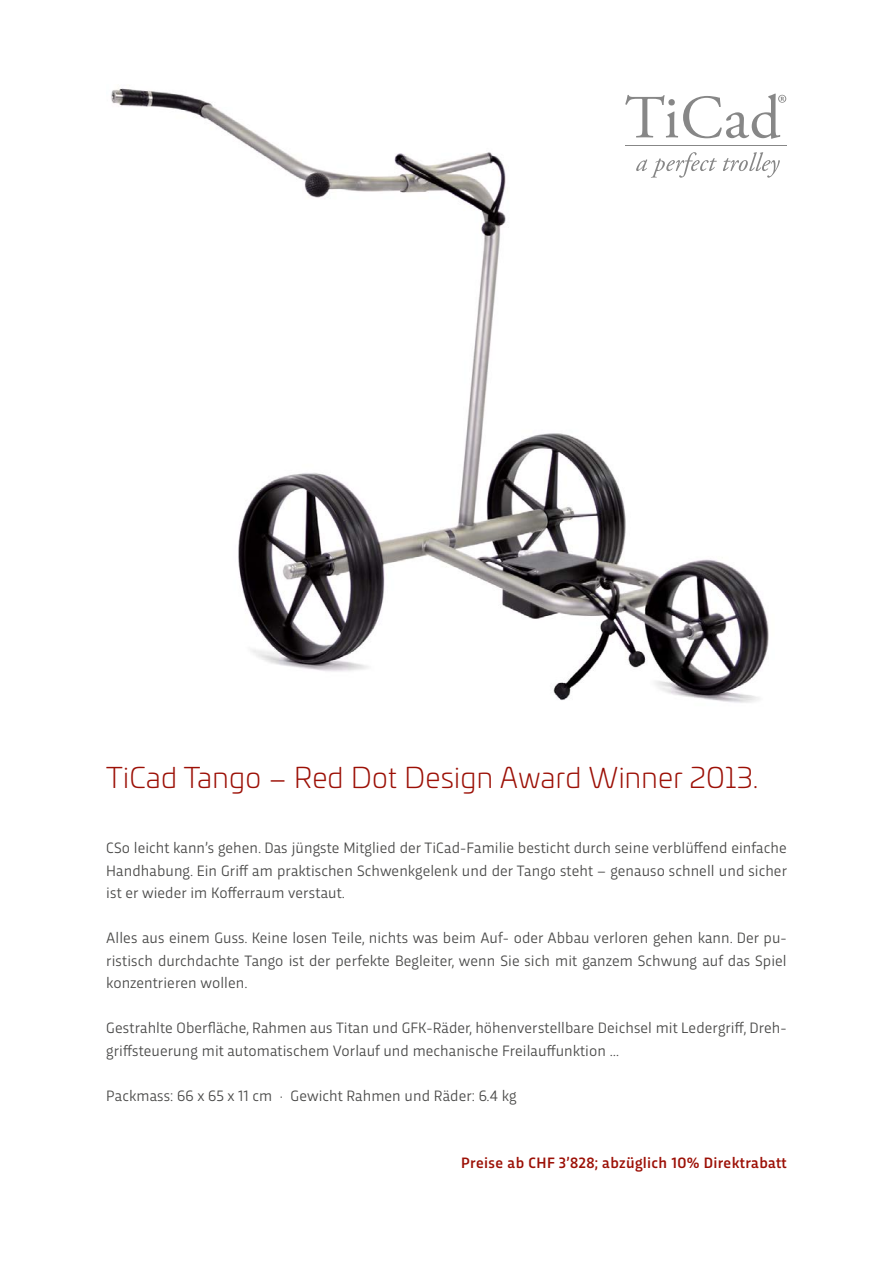
<style>
.page{position:relative;width:893px;height:1263px;background:#fff}
.page>*{position:absolute;margin:0;border:0;box-sizing:border-box;transform-origin:0 0}
.t1{font:300 28.5px "Univia Pro";letter-spacing:.01em;color:#9c1006}
.t2{font:15.75px/22.5px "Trasandina";letter-spacing:.005em;color:#4a4a49;text-align:justify}
.t3{font:500 15.75px "Trasandina";letter-spacing:.02em;color:#9c1006}
</style>
<div class="page">
<img style="left:111px;top:88px;width:676px;height:615px">
<svg style="left:636px;top:152px;width:81px;height:26px"></svg>
<svg style="left:723px;top:152px;width:57px;height:26px"></svg>
<svg style="left:625px;top:94px;width:161px;height:45px"></svg>
<hr style="left:625px;top:145px;width:161px;height:1px;background:#878787">
<h1 class="t1" style="left:106px;top:757px;width:654px">TiCad Tango – Red Dot Design Award Winner 2013.</h1>
<p class="t2" style="left:106px;top:835px;width:682px">CSo leicht kann’s gehen. Das jüngste Mitglied der TiCad-Familie besticht durch seine verblüffend einfache Handhabung. Ein Griff am praktischen Schwenkgelenk und der Tango steht – genauso schnell und sicher ist er wieder im Kofferraum verstaut.</p>
<p class="t2" style="left:106px;top:925px;width:682px">Alles aus einem Guss. Keine losen Teile, nichts was beim Auf- oder Abbau verloren gehen kann. Der pu&shy;ristisch durchdachte Tango ist der perfekte Begleiter, wenn Sie sich mit ganzem Schwung auf das Spiel konzentrieren wollen.</p>
<p class="t2" style="left:106px;top:1015px;width:682px">Gestrahlte Oberfläche, Rahmen aus Titan und GFK-Räder, höhenverstellbare Deichsel mit Ledergriff, Dreh&shy;griffsteuerung mit automatischem Vorlauf und mechanische Freilauffunktion …</p>
<p class="t2" style="left:106px;top:1083px;width:412px">Packmass: 66 x 65 x 11 cm · Gewicht Rahmen und Räder: 6.4 kg</p>
<p class="t3" style="left:461px;top:1151px;width:327px">Preise ab CHF 3’828; abzüglich 10% Direktrabatt</p>
</div>
